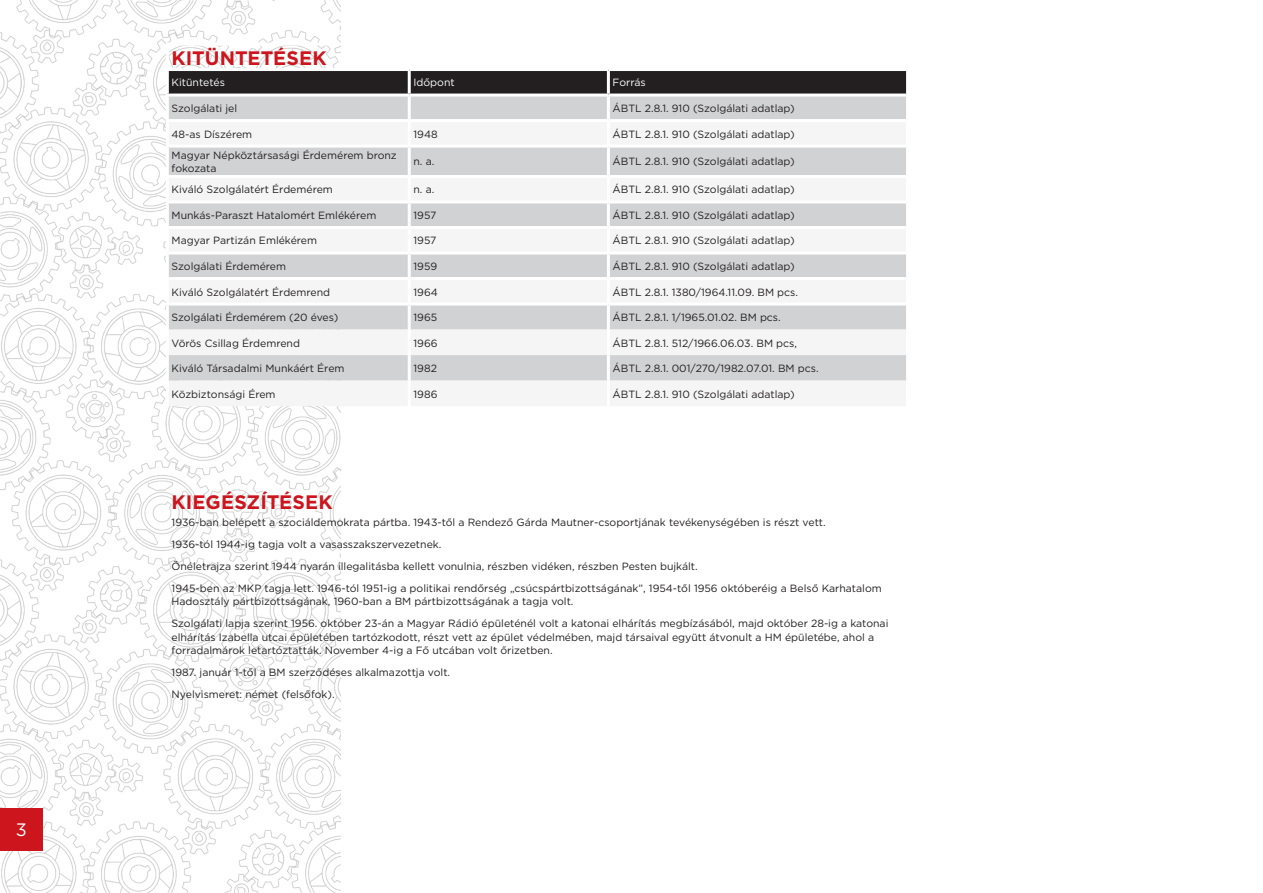
<style>
.page{position:relative;width:1263px;height:893px;background:#fff}
.page>*{position:absolute;margin:0;border:0;box-sizing:border-box;transform-origin:0 0}
.t1{font:700 19.5px "Gotham";letter-spacing:.005em;color:#cd151d}
.t2{font:18px "Gotham";color:#fff}
.t3{font:10.5px/22px "Gotham";color:#231f20}
.t4{font:10.5px "Gotham";color:#fff}
</style>
<div class="page">
<img style="left:0;top:0;width:340px;height:893px">
<div style="left:0;top:808px;width:43px;height:42px;background:#cd151d"></div>
<div style="left:169px;top:71px;width:737px;height:23px;background:#231f20"></div>
<div style="left:169px;top:97px;width:737px;height:22px;background:#d1d2d4"></div>
<svg style="left:169px;top:122px;width:737px;height:284px;fill:#f5f5f6"></svg>
<hr style="left:166px;top:43px;width:243px;height:3px;background:#fff">
<hr style="left:166px;top:46px;width:3px;height:22px;background:#fff">
<hr style="left:166px;top:97px;width:3px;height:22px;background:#fff">
<hr style="left:408px;top:97px;width:3px;height:22px;background:#fff">
<hr style="left:607px;top:97px;width:3px;height:22px;background:#fff">
<hr style="left:166px;top:119px;width:243px;height:3px;background:#fff">
<hr style="left:166px;top:122px;width:3px;height:23px;background:#fff">
<hr style="left:408px;top:122px;width:3px;height:23px;background:#fff">
<hr style="left:607px;top:122px;width:3px;height:23px;background:#fff">
<hr style="left:166px;top:145px;width:243px;height:3px;background:#fff">
<hr style="left:166px;top:148px;width:3px;height:27px;background:#fff">
<hr style="left:409px;top:145px;width:199px;height:3px;background:#fff">
<hr style="left:408px;top:148px;width:3px;height:27px;background:#fff">
<hr style="left:608px;top:145px;width:298px;height:3px;background:#fff">
<hr style="left:607px;top:148px;width:3px;height:27px;background:#fff">
<hr style="left:166px;top:175px;width:243px;height:3px;background:#fff">
<hr style="left:166px;top:178px;width:3px;height:22px;background:#fff">
<hr style="left:409px;top:175px;width:199px;height:3px;background:#fff">
<hr style="left:408px;top:178px;width:3px;height:22px;background:#fff">
<hr style="left:608px;top:175px;width:298px;height:3px;background:#fff">
<hr style="left:607px;top:178px;width:3px;height:22px;background:#fff">
<hr style="left:166px;top:200px;width:243px;height:3px;background:#fff">
<hr style="left:166px;top:203px;width:3px;height:23px;background:#fff">
<hr style="left:409px;top:200px;width:199px;height:3px;background:#fff">
<hr style="left:408px;top:203px;width:3px;height:23px;background:#fff">
<hr style="left:608px;top:200px;width:298px;height:3px;background:#fff">
<hr style="left:607px;top:203px;width:3px;height:23px;background:#fff">
<hr style="left:166px;top:226px;width:243px;height:3px;background:#fff">
<hr style="left:166px;top:229px;width:3px;height:23px;background:#fff">
<hr style="left:409px;top:226px;width:199px;height:3px;background:#fff">
<hr style="left:408px;top:229px;width:3px;height:23px;background:#fff">
<hr style="left:608px;top:226px;width:298px;height:3px;background:#fff">
<hr style="left:607px;top:229px;width:3px;height:23px;background:#fff">
<hr style="left:166px;top:252px;width:243px;height:3px;background:#fff">
<hr style="left:166px;top:255px;width:3px;height:22px;background:#fff">
<hr style="left:409px;top:252px;width:199px;height:3px;background:#fff">
<hr style="left:408px;top:255px;width:3px;height:22px;background:#fff">
<hr style="left:608px;top:252px;width:298px;height:3px;background:#fff">
<hr style="left:607px;top:255px;width:3px;height:22px;background:#fff">
<hr style="left:166px;top:277px;width:243px;height:3px;background:#fff">
<hr style="left:166px;top:280px;width:3px;height:23px;background:#fff">
<hr style="left:409px;top:277px;width:199px;height:3px;background:#fff">
<hr style="left:408px;top:280px;width:3px;height:23px;background:#fff">
<hr style="left:608px;top:277px;width:298px;height:3px;background:#fff">
<hr style="left:607px;top:280px;width:3px;height:23px;background:#fff">
<hr style="left:166px;top:303px;width:243px;height:3px;background:#fff">
<hr style="left:166px;top:306px;width:3px;height:24px;background:#fff">
<hr style="left:409px;top:303px;width:199px;height:3px;background:#fff">
<hr style="left:408px;top:306px;width:3px;height:24px;background:#fff">
<hr style="left:608px;top:303px;width:298px;height:3px;background:#fff">
<hr style="left:607px;top:306px;width:3px;height:24px;background:#fff">
<hr style="left:166px;top:330px;width:3px;height:25px;background:#fff">
<hr style="left:408px;top:330px;width:3px;height:25px;background:#fff">
<hr style="left:607px;top:330px;width:3px;height:25px;background:#fff">
<hr style="left:166px;top:355px;width:3px;height:26px;background:#fff">
<hr style="left:408px;top:355px;width:3px;height:26px;background:#fff">
<hr style="left:607px;top:355px;width:3px;height:26px;background:#fff">
<hr style="left:166px;top:381px;width:3px;height:25px;background:#fff">
<hr style="left:408px;top:381px;width:3px;height:25px;background:#fff">
<hr style="left:607px;top:381px;width:3px;height:25px;background:#fff">
<hr style="left:166px;top:68px;width:243px;height:3px;background:#fff">
<hr style="left:166px;top:71px;width:3px;height:23px;background:#fff">
<hr style="left:166px;top:94px;width:243px;height:3px;background:#fff">
<hr style="left:408px;top:71px;width:3px;height:23px;background:#fff">
<hr style="left:607px;top:71px;width:3px;height:23px;background:#fff">
<h2 class="t2" style="left:16px;top:818px;width:13px">3</h2>
<h1 class="t1" style="left:172px;top:45px;width:157px">KITÜNTETÉSEK</h1>
<p class="t4" style="left:172px;top:76px;width:55px">Kitüntetés</p>
<p class="t4" style="left:413px;top:76px;width:43px">Időpont</p>
<p class="t4" style="left:613px;top:76px;width:35px">Forrás</p>
<p class="t3" style="left:172px;top:97px;width:67px">Szolgálati jel</p>
<p class="t3" style="left:613px;top:97px;width:184px">ÁBTL 2.8.1. 910 (Szolgálati adatlap)</p>
<p class="t3" style="left:172px;top:123px;width:82px">48-as Díszérem</p>
<p class="t3" style="left:413px;top:123px;width:26px">1948</p>
<p class="t3" style="left:613px;top:123px;width:184px">ÁBTL 2.8.1. 910 (Szolgálati adatlap)</p>
<p class="t3" style="left:172px;top:148px;width:227px;line-height:13.5px">Magyar Népköztársasági Érdemérem bronz fokozata</p>
<p class="t3" style="left:413px;top:151px;width:22px">n. a.</p>
<p class="t3" style="left:613px;top:151px;width:184px">ÁBTL 2.8.1. 910 (Szolgálati adatlap)</p>
<p class="t3" style="left:172px;top:178px;width:163px">Kiváló Szolgálatért Érdemérem</p>
<p class="t3" style="left:413px;top:178px;width:22px">n. a.</p>
<p class="t3" style="left:613px;top:178px;width:184px">ÁBTL 2.8.1. 910 (Szolgálati adatlap)</p>
<p class="t3" style="left:172px;top:204px;width:206px">Munkás-Paraszt Hatalomért Emlékérem</p>
<p class="t3" style="left:413px;top:204px;width:24px">1957</p>
<p class="t3" style="left:613px;top:204px;width:184px">ÁBTL 2.8.1. 910 (Szolgálati adatlap)</p>
<p class="t3" style="left:172px;top:230px;width:147px">Magyar Partizán Emlékérem</p>
<p class="t3" style="left:413px;top:230px;width:24px">1957</p>
<p class="t3" style="left:613px;top:230px;width:184px">ÁBTL 2.8.1. 910 (Szolgálati adatlap)</p>
<p class="t3" style="left:172px;top:255px;width:116px">Szolgálati Érdemérem</p>
<p class="t3" style="left:413px;top:255px;width:25px">1959</p>
<p class="t3" style="left:613px;top:255px;width:184px">ÁBTL 2.8.1. 910 (Szolgálati adatlap)</p>
<p class="t3" style="left:172px;top:281px;width:160px">Kiváló Szolgálatért Érdemrend</p>
<p class="t3" style="left:413px;top:281px;width:26px">1964</p>
<p class="t3" style="left:613px;top:281px;width:187px">ÁBTL 2.8.1. 1380/1964.11.09. BM pcs.</p>
<p class="t3" style="left:172px;top:306px;width:168px">Szolgálati Érdemérem (20 éves)</p>
<p class="t3" style="left:413px;top:306px;width:25px">1965</p>
<p class="t3" style="left:613px;top:306px;width:170px">ÁBTL 2.8.1. 1/1965.01.02. BM pcs.</p>
<p class="t3" style="left:172px;top:332px;width:130px">Vörös Csillag Érdemrend</p>
<p class="t3" style="left:413px;top:332px;width:26px">1966</p>
<p class="t3" style="left:613px;top:332px;width:186px">ÁBTL 2.8.1. 512/1966.06.03. BM pcs,</p>
<p class="t3" style="left:172px;top:357px;width:174px">Kiváló Társadalmi Munkáért Érem</p>
<p class="t3" style="left:413px;top:357px;width:25px">1982</p>
<p class="t3" style="left:613px;top:357px;width:207px">ÁBTL 2.8.1. 001/270/1982.07.01. BM pcs.</p>
<p class="t3" style="left:172px;top:383px;width:106px">Közbiztonsági Érem</p>
<p class="t3" style="left:413px;top:383px;width:25px">1986</p>
<p class="t3" style="left:613px;top:383px;width:184px">ÁBTL 2.8.1. 910 (Szolgálati adatlap)</p>
<h1 class="t1" style="left:172px;top:489px;width:163px">KIEGÉSZÍTÉSEK</h1>
<p class="t3" style="left:172px;top:511px;width:712px">1936-ban belépett a szociáldemokrata pártba. 1943-től a Rendező Gárda Mautner-csoportjának tevékenységében is részt vett.<br>1936-tól 1944-ig tagja volt a vasasszakszervezetnek.<br>Önéletrajza szerint 1944 nyarán illegalitásba kellett vonulnia, részben vidéken, részben Pesten bujkált.<br>1945-ben az MKP tagja lett. 1946-tól 1951-ig a politikai rendőrség „csúcspártbizottságának”, 1954-től 1956 októberéig a Belső Karhatalom</p>
<p class="t3" style="left:172px;top:590px;width:718px">Hadosztály pártbizottságának, 1960-ban a BM pártbizottságának a tagja volt.<br>Szolgálati lapja szerint 1956. október 23-án a Magyar Rádió épületénél volt a katonai elhárítás megbízásából, majd október 28-ig a katonai</p>
<p class="t3" style="left:172px;top:630px;width:704px;line-height:13.5px">elhárítás Izabella utcai épületében tartózkodott, részt vett az épület védelmében, majd társaival együtt átvonult a HM épületébe, ahol a forradalmárok letartóztatták. November 4-ig a Fő utcában volt őrizetben.</p>
<p class="t3" style="left:172px;top:661px;width:280px">1987. január 1-től a BM szerződéses alkalmazottja volt.<br>Nyelvismeret: német (felsőfok).</p>
</div>
